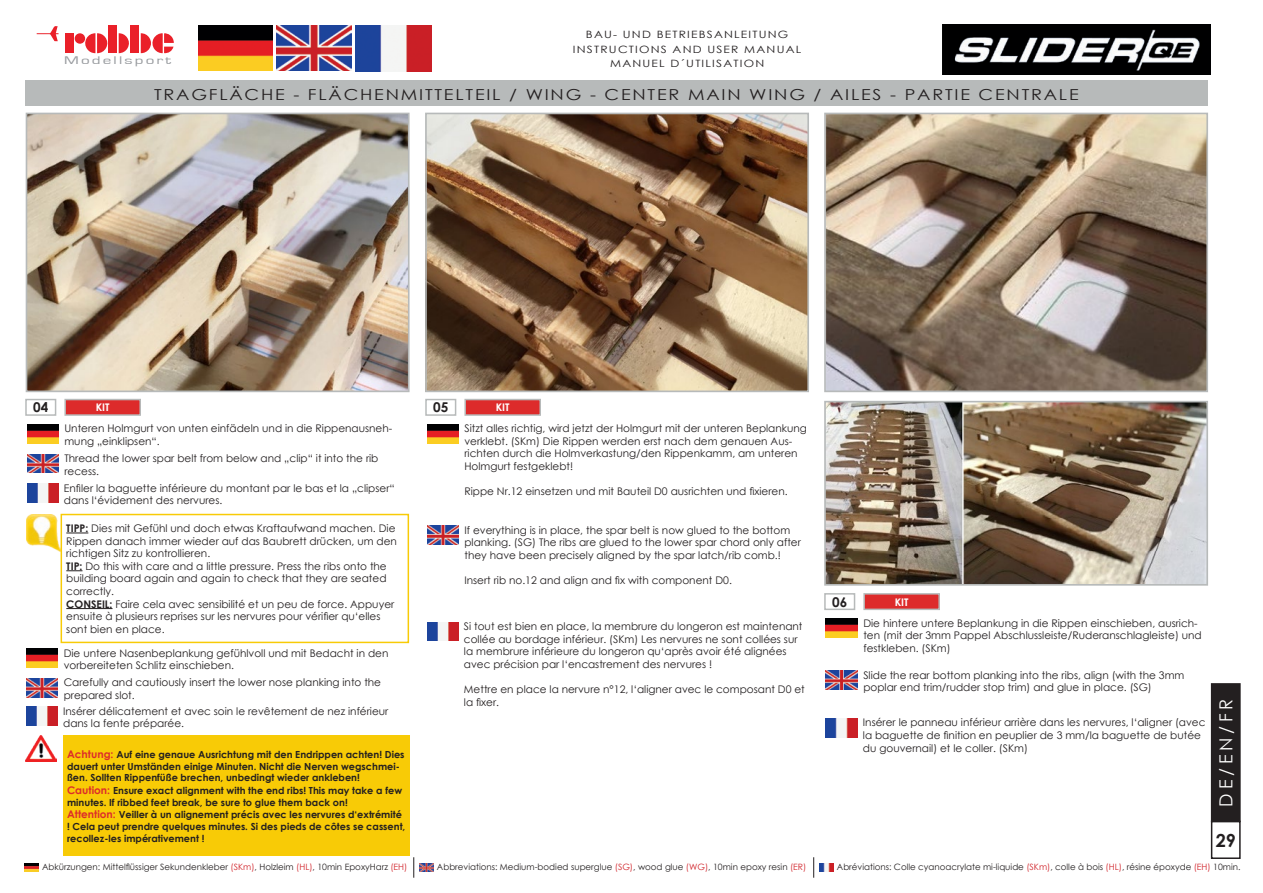
<style>
.page{position:relative;width:1263px;height:893px;background:#fff}
.page>*{position:absolute;margin:0;border:0;box-sizing:border-box;transform-origin:0 0}
.t1{font:18px "Century Gothic";color:#fff}
.t2{font:700 18px "Century Gothic";color:#231f20}
.t3{font:15.15px "Century Gothic";letter-spacing:.1em;color:#231f20;scale:1.19 1}
.t4{font:700 13.5px "Century Gothic";color:#231f20}
.t5{font:11.4px "Eurostile";letter-spacing:.125em;color:#989b9f;scale:1.5 1}
.t6{font:10.5px/12.6px "Century Gothic";color:#231f20}
.t7{font:700 10.5px "Century Gothic";color:#fff}
.t8{font:10.05px/14.4px "Century Gothic";letter-spacing:.1em;color:#231f20;text-align:center;scale:1.19 1}
.t9{font:700 9.75px/12px "Century Gothic";color:#231f20}
.t10{font:8.7px "Century Gothic";color:#231f20}
.s1{font-weight:700}
.s2{font-size:10.5px;color:#dd2b2b}
.s3{color:#d1232a}
</style>
<div class="page">
<div style="left:1211px;top:684px;width:29px;height:137px;background:#231f20"></div>
<div style="left:1211px;top:683px;width:30px;height:139px;border:2px solid #231f20"></div>
<div style="left:1211px;top:821px;width:30px;height:38px;border:2px solid #231f20"></div>
<svg style="left:413px;top:857px;width:1px;height:21px"></svg>
<svg style="left:813px;top:857px;width:1px;height:21px"></svg>
<img style="left:24px;top:863px;width:14px;height:9px">
<img style="left:420px;top:863px;width:14px;height:9px">
<img style="left:820px;top:863px;width:14px;height:9px">
<div style="left:108px;top:26px;width:9px;height:27px;background:#ea2029"></div>
<div style="left:131px;top:26px;width:8px;height:27px;background:#ea2029"></div>
<div style="left:66px;top:33px;width:8px;height:20px;background:#ea2029"></div>
<svg style="left:119px;top:33px;width:10px;height:20px"></svg>
<svg style="left:85px;top:33px;width:23px;height:20px"></svg>
<div style="left:75px;top:33px;width:10px;height:11px;background:#ea2029;border-radius:50%"></div>
<svg style="left:37px;top:26px;width:22px;height:15px"></svg>
<svg style="left:141px;top:33px;width:33px;height:21px"></svg>
<img style="left:198px;top:26px;width:75px;height:45px">
<img style="left:277px;top:26px;width:74px;height:45px">
<img style="left:356px;top:26px;width:75px;height:45px">
<img style="left:943px;top:25px;width:268px;height:50px">
<img style="left:27px;top:424px;width:31px;height:19px">
<div style="left:25px;top:399px;width:31px;height:17px;border:2px solid #b7baba"></div>
<img style="left:27px;top:454px;width:31px;height:19px">
<img style="left:27px;top:484px;width:31px;height:19px">
<div style="left:25px;top:80px;width:1182px;height:26px;background:#b7baba"></div>
<div style="left:65px;top:400px;width:75px;height:15px;background:#dd2b2b"></div>
<div style="left:64px;top:399px;width:77px;height:17px;border:2px solid #b7baba"></div>
<img style="left:427px;top:424px;width:31px;height:19px">
<div style="left:425px;top:399px;width:31px;height:17px;border:2px solid #b7baba"></div>
<img style="left:427px;top:526px;width:31px;height:18px">
<img style="left:427px;top:622px;width:31px;height:19px">
<div style="left:465px;top:400px;width:75px;height:15px;background:#dd2b2b"></div>
<div style="left:464px;top:399px;width:77px;height:17px;border:2px solid #b7baba"></div>
<img style="left:826px;top:619px;width:31px;height:18px">
<div style="left:824px;top:593px;width:31px;height:17px;border:2px solid #b7baba"></div>
<img style="left:827px;top:116px;width:378px;height:273px">
<div style="left:824px;top:113px;width:384px;height:279px;border:2px solid #b7baba"></div>
<img style="left:827px;top:404px;width:378px;height:179px">
<div style="left:824px;top:401px;width:384px;height:185px;border:2px solid #b7baba"></div>
<img style="left:29px;top:116px;width:378px;height:273px">
<div style="left:26px;top:113px;width:384px;height:279px;border:2px solid #b7baba"></div>
<img style="left:428px;top:116px;width:378px;height:273px">
<div style="left:425px;top:113px;width:384px;height:279px;border:2px solid #b7baba"></div>
<img style="left:826px;top:671px;width:31px;height:18px">
<img style="left:826px;top:719px;width:31px;height:18px">
<div style="left:864px;top:594px;width:75px;height:15px;background:#dd2b2b"></div>
<div style="left:863px;top:593px;width:77px;height:17px;border:2px solid #b7baba"></div>
<svg style="left:66px;top:533px;width:22px;height:1px"></svg>
<svg style="left:66px;top:570px;width:16px;height:1px"></svg>
<hr style="left:66px;top:608px;width:47px;height:1px;background:#231f20">
<div style="left:61px;top:514px;width:348px;height:129px;border:2px solid #f8cb06"></div>
<img style="left:27px;top:514px;width:34px;height:38px">
<img style="left:26px;top:649px;width:31px;height:18px">
<img style="left:26px;top:678px;width:31px;height:19px">
<img style="left:26px;top:707px;width:31px;height:18px">
<img style="left:26px;top:736px;width:31px;height:26px">
<div style="left:63px;top:736px;width:347px;height:120px;background:#f8cb06"></div>
<p class="t8" style="left:573px;top:27px;width:193px">BAU- UND BETRIEBSANLEITUNG<br>INSTRUCTIONS AND USER MANUAL</p>
<p class="t5" style="left:64px;top:54px;width:73px">Modellsport</p>
<p class="t8" style="left:610px;top:56px;width:131px">MANUEL D´UTILISATION</p>
<h2 class="t3" style="left:154px;top:84px;width:778px">TRAGFLÄCHE - FLÄCHENMITTELTEIL / WING - CENTER MAIN WING / AILES - PARTIE CENTRALE</h2>
<p class="t4" style="left:33px;top:397px;width:17px">04</p>
<p class="t7" style="left:96px;top:399px;width:15px">KIT</p>
<p class="t6" style="left:64px;top:422px;width:329px">Unteren Holmgurt von unten einfädeln und in die Rippenausneh&shy;mung „einklipsen“.</p>
<p class="t6" style="left:64px;top:452px;width:315px">Thread the lower spar belt from below and „clip“ it into the rib recess.</p>
<p class="t6" style="left:64px;top:481px;width:332px">Enfiler la baguette inférieure du montant par le bas et la „clipser“ dans l‘évidement des nervures.</p>
<p class="t6" style="left:66px;top:522px;width:332px"><span class="s1">TIPP:</span> Dies mit Gefühl und doch etwas Kraftaufwand machen. Die Rippen danach immer wieder auf das Baubrett drücken, um den richtigen Sitz zu kontrollieren.<br><span class="s1">TIP:</span> Do this with care and a little pressure. Press the ribs onto the building board again and again to check that they are seated correctly.<br><span class="s1">CONSEIL:</span> Faire cela avec sensibilité et un peu de force. Appuyer ensuite à plusieurs reprises sur les nervures pour vérifier qu‘elles sont bien en place.</p>
<p class="t6" style="left:64px;top:646px;width:326px">Die untere Nasenbeplankung gefühlvoll und mit Bedacht in den vorbereiteten Schlitz einschieben.</p>
<p class="t6" style="left:64px;top:676px;width:319px">Carefully and cautiously insert the lower nose planking into the prepared slot.</p>
<p class="t6" style="left:63px;top:704px;width:327px">Insérer délicatement et avec soin le revêtement de nez inférieur dans la fente préparée.</p>
<p class="t9" style="left:67px;top:748px;width:340px"><span class="s2">Achtung:</span> Auf eine genaue Ausrichtung mit den Endrippen achten! Dies dauert unter Umständen einige Minuten. Nicht die Nerven wegschmei&shy;ßen. Sollten Rippenfüße brechen, unbedingt wieder ankleben!<br><span class="s2">Caution:</span> Ensure exact alignment with the end ribs! This may take a few minutes. If ribbed feet break, be sure to glue them back on!<br><span class="s2">Attention:</span> Veiller à un alignement précis avec les nervures d‘extrémité ! Cela peut prendre quelques minutes. Si des pieds de côtes se cassent, recollez-les impérativement !</p>
<p class="t4" style="left:433px;top:397px;width:17px">05</p>
<p class="t7" style="left:496px;top:399px;width:15px">KIT</p>
<p class="t6" style="left:464px;top:422px;width:344px">Sitzt alles richtig, wird jetzt der Holmgurt mit der unteren Beplankung verklebt. (SKm) Die Rippen werden erst nach dem genauen Aus&shy;richten durch die Holmverkastung/den Rippenkamm, am unteren Holmgurt festgeklebt!</p>
<p class="t6" style="left:464px;top:485px;width:325px">Rippe Nr.12 einsetzen und mit Bauteil D0 ausrichten und fixieren.</p>
<p class="t6" style="left:464px;top:523px;width:338px">If everything is in place, the spar belt is now glued to the bottom planking. (SG) The ribs are glued to the lower spar chord only after they have been precisely aligned by the spar latch/rib comb.!</p>
<p class="t6" style="left:464px;top:574px;width:269px">Insert rib no.12 and align and fix with component D0.</p>
<p class="t6" style="left:464px;top:620px;width:340px">Si tout est bien en place, la membrure du longeron est maintenant collée au bordage inférieur. (SKm) Les nervures ne sont collées sur la membrure inférieure du longeron qu‘après avoir été alignées avec précision par l‘encastrement des nervures !</p>
<p class="t6" style="left:464px;top:683px;width:342px">Mettre en place la nervure n°12, l‘aligner avec le composant D0 et la fixer.</p>
<p class="t4" style="left:832px;top:591px;width:17px">06</p>
<p class="t7" style="left:895px;top:594px;width:15px">KIT</p>
<p class="t6" style="left:863px;top:616px;width:340px">Die hintere untere Beplankung in die Rippen einschieben, ausrich&shy;ten (mit der 3mm Pappel Abschlussleiste/Ruderanschlagleiste) und festkleben. (SKm)</p>
<p class="t6" style="left:863px;top:668px;width:323px">Slide the rear bottom planking into the ribs, align (with the 3mm poplar end trim/rudder stop trim) and glue in place. (SG)</p>
<p class="t6" style="left:863px;top:716px;width:344px">Insérer le panneau inférieur arrière dans les nervures, l‘aligner (avec la baguette de finition en peuplier de 3 mm/la baguette de butée du gouvernail) et le coller. (SKm)</p>
<h1 class="t1" style="left:1213px;top:807px;width:109px;rotate:-90deg">DE/EN/FR</h1>
<h1 class="t2" style="left:1216px;top:827px;width:22px">29</h1>
<p class="t10" style="left:42px;top:860px;width:367px">Abkürzungen: Mittelflüssiger Sekundenkleber <span class="s3">(SKm)</span>, Holzleim <span class="s3">(HL)</span>, 10min EpoxyHarz <span class="s3">(EH)</span></p>
<p class="t10" style="left:437px;top:860px;width:371px">Abbreviations: Medium-bodied superglue <span class="s3">(SG)</span>, wood glue <span class="s3">(WG)</span>, 10min epoxy resin <span class="s3">(ER)</span></p>
<p class="t10" style="left:837px;top:860px;width:405px">Abréviations: Colle cyanoacrylate mi-liquide <span class="s3">(SKm)</span>, colle à bois <span class="s3">(HL)</span>, résine époxyde <span class="s3">(EH)</span> 10min.</p>
</div>
